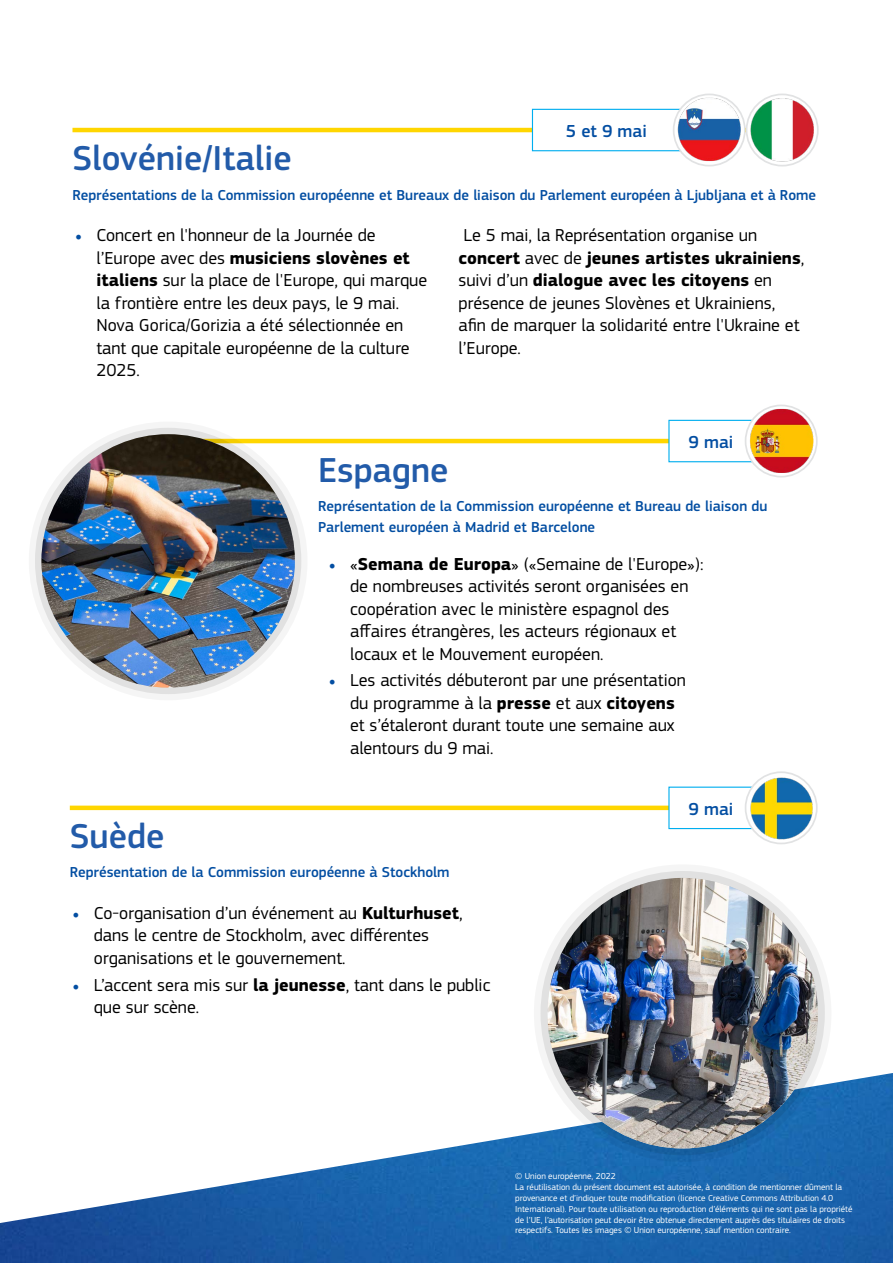
<style>
.page{position:relative;width:893px;height:1263px;background:#fff}
.page>*{position:absolute;margin:0;border:0;box-sizing:border-box;transform-origin:0 0}
.t1{font:500 36px "EC Square Sans Pro";color:#225ba9}
.t2{font:500 18.15px "EC Square Sans Pro";color:#034ea2}
.t3{font:18px/22.5px "EC Square Sans Pro";color:#000}
.t4{font:500 15px/21px "EC Square Sans Pro";color:#034ea2}
.t5{font:9px/10.8px "EC Square Sans Pro";color:#fff}
.s1{font-family:"Minion Pro";color:#034ea2}
.s2{font-weight:700}
</style>
<div class="page">
<hr style="left:70px;top:806px;width:693px;height:4px;background:#ffd600">
<div style="left:669px;top:787px;width:84px;height:41px;background:#fff"></div>
<div style="left:668px;top:787px;width:85px;height:42px;border:1px solid #00aeef"></div>
<div style="left:745px;top:771px;width:73px;height:73px;background:#e1e2e3;border-radius:50%"></div>
<div style="left:746px;top:773px;width:70px;height:70px;background:#fff;border-radius:50%"></div>
<img style="left:749px;top:777px;width:65px;height:63px">
<img style="left:0;top:1073px;width:893px;height:190px">
<svg style="left:534px;top:864px;width:297px;height:298px"></svg>
<img style="left:547px;top:878px;width:271px;height:270px;border-radius:135px">
<hr style="left:168px;top:439px;width:595px;height:4px;background:#ffd600">
<div style="left:669px;top:420px;width:84px;height:42px;background:#fff"></div>
<div style="left:668px;top:420px;width:85px;height:42px;border:1px solid #00aeef"></div>
<div style="left:745px;top:405px;width:73px;height:72px;background:#e1e2e3;border-radius:50%"></div>
<div style="left:746px;top:406px;width:70px;height:70px;background:#fff;border-radius:50%"></div>
<img style="left:749px;top:409px;width:65px;height:64px">
<svg style="left:29px;top:421px;width:279px;height:279px;fill:#f1efef"></svg>
<img style="left:41px;top:434px;width:254px;height:254px;border-radius:127px">
<hr style="left:72px;top:128px;width:693px;height:4px;background:#ffd600">
<div style="left:532px;top:109px;width:148px;height:42px;background:#fff"></div>
<div style="left:532px;top:109px;width:149px;height:42px;border:1px solid #00aeef"></div>
<svg style="left:746px;top:94px;width:73px;height:73px"></svg>
<div style="left:747px;top:95px;width:70px;height:70px;background:#fff;border-radius:50%"></div>
<img style="left:750px;top:97px;width:64px;height:65px">
<svg style="left:673px;top:94px;width:73px;height:73px"></svg>
<div style="left:674px;top:95px;width:70px;height:70px;background:#fff;border-radius:50%"></div>
<img style="left:677px;top:98px;width:64px;height:63px">
<p class="t2" style="left:566px;top:120px;width:82px">5 et 9 mai</p>
<h1 class="t1" style="left:72px;top:137px;width:221px">Slovénie/Italie</h1>
<p class="t4" style="left:72px;top:184px;width:745px">Représentations de la Commission européenne et Bureaux de liaison du Parlement européen à Ljubljana et à Rome</p>
<p class="t3" style="left:96px;top:224px;width:332px;text-indent:-21px"><span class="s1">•</span> Concert en l'honneur de la Journée de l’Europe avec des <span class="s2">musiciens slovènes et italiens</span> sur la place de l'Europe, qui marque la frontière entre les deux pays, le 9 mai.<br>Nova Gorica/Gorizia a été sélectionnée en tant que capitale européenne de la culture 2025.</p>
<p class="t3" style="left:459px;top:224px;width:347px">Le 5 mai, la Représentation organise un <span class="s2">concert</span> avec de <span class="s2">jeunes artistes ukrainiens</span>, suivi d’un <span class="s2">dialogue avec les citoyens</span> en présence de jeunes Slovènes et Ukrainiens, afin de marquer la solidarité entre l'Ukraine et l’Europe.</p>
<p class="t2" style="left:689px;top:431px;width:46px">9 mai</p>
<h1 class="t1" style="left:318px;top:449px;width:132px">Espagne</h1>
<p class="t4" style="left:318px;top:496px;width:451px">Représentation de la Commission européenne et Bureau de liaison du<br>Parlement européen à Madrid et Barcelone</p>
<p class="t3" style="left:350px;top:552px;width:355px;text-indent:-21px"><span class="s1">•</span> «<span class="s2">Semana de Europa</span>» («Semaine de l'Europe»): de nombreuses activités seront organisées en coopération avec le ministère espagnol des affaires étrangères, les acteurs régionaux et locaux et le Mouvement européen.</p>
<p class="t3" style="left:350px;top:669px;width:337px;text-indent:-21px"><span class="s1">•</span> Les activités débuteront par une présentation du programme à la <span class="s2">presse</span> et aux <span class="s2">citoyens </span>et s’étaleront durant toute une semaine aux alentours du 9 mai.</p>
<h1 class="t1" style="left:70px;top:815px;width:96px">Suède</h1>
<p class="t4" style="left:70px;top:862px;width:381px">Représentation de la Commission européenne à Stockholm</p>
<p class="t3" style="left:94px;top:902px;width:370px;text-indent:-21px"><span class="s1">•</span> Co-organisation d’un événement au <span class="s2">Kulturhuset</span>, dans le centre de Stockholm, avec différentes organisations et le gouvernement.</p>
<p class="t3" style="left:94px;top:973px;width:398px;text-indent:-21px"><span class="s1">•</span> L’accent sera mis sur <span class="s2">la jeunesse</span>, tant dans le public que sur scène.</p>
<p class="t2" style="left:689px;top:798px;width:46px">9 mai</p>
<p class="t5" style="left:515px;top:1171px;width:339px">© Union européenne, 2022<br>La réutilisation du présent document est autorisée, à condition de mentionner dûment la provenance et d’indiquer toute modification (licence Creative Commons Attribution 4.0<br>International). Pour toute utilisation ou reproduction d’éléments qui ne sont pas la propriété de l’UE, l’autorisation peut devoir être obtenue directement auprès des titulaires de droits respectifs. Toutes les images © Union européenne, sauf mention contraire.</p>
</div>
